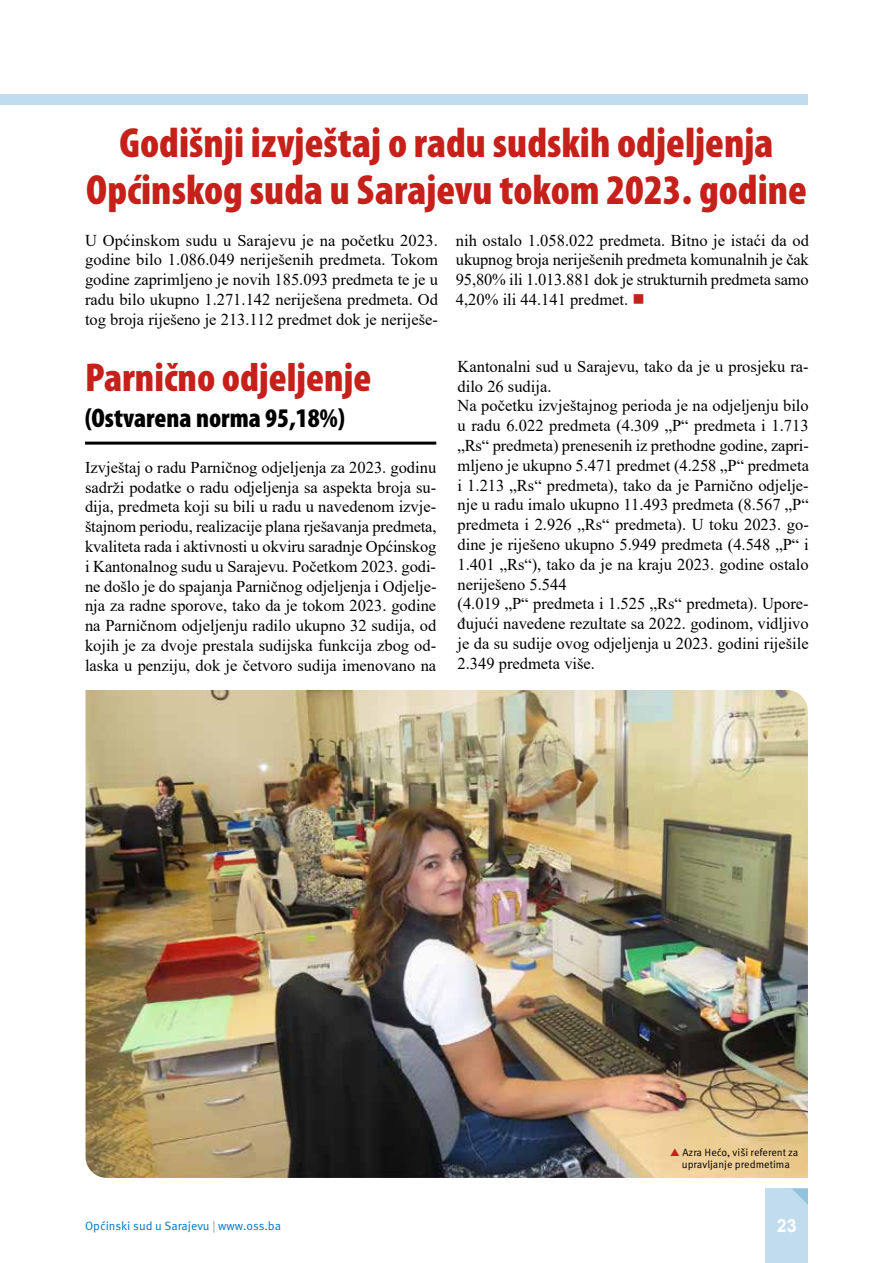
<style>
.page{position:relative;width:893px;height:1263px;background:#fff}
.page>*{position:absolute;margin:0;border:0;box-sizing:border-box;transform-origin:0 0}
.t1{font:900 condensed 42.3px/47.1px "Myriad Pro";color:#c6201b;text-align:center}
.t2{font:900 condensed 40.5px "Myriad Pro";color:#c6201b}
.t3{font:900 condensed 27px "Myriad Pro";color:#000}
.t4{font:700 18px "Arial";color:#fff}
.t5{font:16.5px/19.8px "Times New Roman";color:#000;text-align:justify}
.t6{font:12px "Meta Pro";color:#0074ba}
.t7{font:10.5px/12px "Meta Pro";color:#000}
.s1{color:#c6201b}
.s2{color:#969898}
</style>
<div class="page">
<div style="left:0;top:94px;width:808px;height:11px;background:#c0dced"></div>
<div style="left:765px;top:1188px;width:43px;height:75px;background:#c0dced"></div>
<svg style="left:792px;top:1188px;width:16px;height:17px"></svg>
<img style="left:86px;top:690px;width:722px;height:488px">
<hr style="left:85px;top:442px;width:351px;height:3px;background:#000">
<svg style="left:670px;top:1148px;width:9px;height:8px"></svg>
<h1 class="t1" style="left:86px;top:120px;width:722px">Godišnji izvještaj o radu sudskih odjeljenja<br>Općinskog suda u Sarajevu tokom 2023. godine</h1>
<p class="t5" style="left:85px;top:230px;width:354px">U Općinskom sudu u Sarajevu je na početku 2023. godine bilo 1.086.049 neriješenih predmeta. Tokom godine zaprimljeno je novih 185.093 predmeta te je u radu bilo ukupno 1.271.142 neriješena predmeta. Od tog broja riješeno je 213.112 predmet dok je neriješe-</p>
<p class="t5" style="left:456px;top:230px;width:355px">nih ostalo 1.058.022 predmeta. Bitno je istaći da od ukupnog broja neriješenih predmeta komunalnih je čak 95,80% ili 1.013.881 dok je strukturnih predmeta samo 4,20% ili 44.141 predmet. <span class="s1">■</span></p>
<h2 class="t2" style="left:85px;top:355px;width:288px">Parnično odjeljenje</h2>
<h3 class="t3" style="left:85px;top:403px;width:261px">(Ostvarena norma 95,18%)</h3>
<p class="t5" style="left:85px;top:457px;width:353px">Izvještaj o radu Parničnog odjeljenja za 2023. godinu sadrži podatke o radu odjeljenja sa aspekta broja su&shy;dija, predmeta koji su bili u radu u navedenom izvje&shy;štajnom periodu, realizacije plana rješavanja predmeta, kvaliteta rada i aktivnosti u okviru saradnje Općinskog i Kantonalnog sudu u Sarajevu. Početkom 2023. godi&shy;ne došlo je do spajanja Parničnog odjeljenja i Odjelje&shy;nja za radne sporove, tako da je tokom 2023. godine na Parničnom odjeljenju radilo ukupno 32 sudija, od kojih je za dvoje prestala sudijska funkcija zbog od&shy;laska u penziju, dok je četvoro sudija imenovano na</p>
<p class="t5" style="left:458px;top:356px;width:353px;text-align:left">Kantonalni sud u Sarajevu, tako da je u prosjeku ra&shy;dilo 26 sudija.<br>Na početku izvještajnog perioda je na odjeljenju bilo u radu 6.022 predmeta (4.309 „P“ predmeta i 1.713 „Rs“ predmeta) prenesenih iz prethodne godine, zapri&shy;mljeno je ukupno 5.471 predmet (4.258 „P“ predmeta i 1.213 „Rs“ predmeta), tako da je Parnično odjelje&shy;nje u radu imalo ukupno 11.493 predmeta (8.567 „P“ predmeta i 2.926 „Rs“ predmeta). U toku 2023. go&shy;dine je riješeno ukupno 5.949 predmeta (4.548 „P“ i 1.401 „Rs“), tako da je na kraju 2023. godine ostalo neriješeno 5.544<br>(4.019 „P“ predmeta i 1.525 „Rs“ predmeta). Upore&shy;đujući navedene rezultate sa 2022. godinom, vidljivo je da su sudije ovog odjeljenja u 2023. godini riješile 2.349 predmeta više.</p>
<p class="t7" style="left:682px;top:1147px;width:118px">Azra Hećo, viši referent za upravljanje predmetima</p>
<p class="t6" style="left:85px;top:1218px;width:197px">Općinski sud u Sarajevu <span class="s2">|</span> www.oss.ba</p>
<p class="t4" style="left:777px;top:1213px;width:22px">23</p>
</div>
